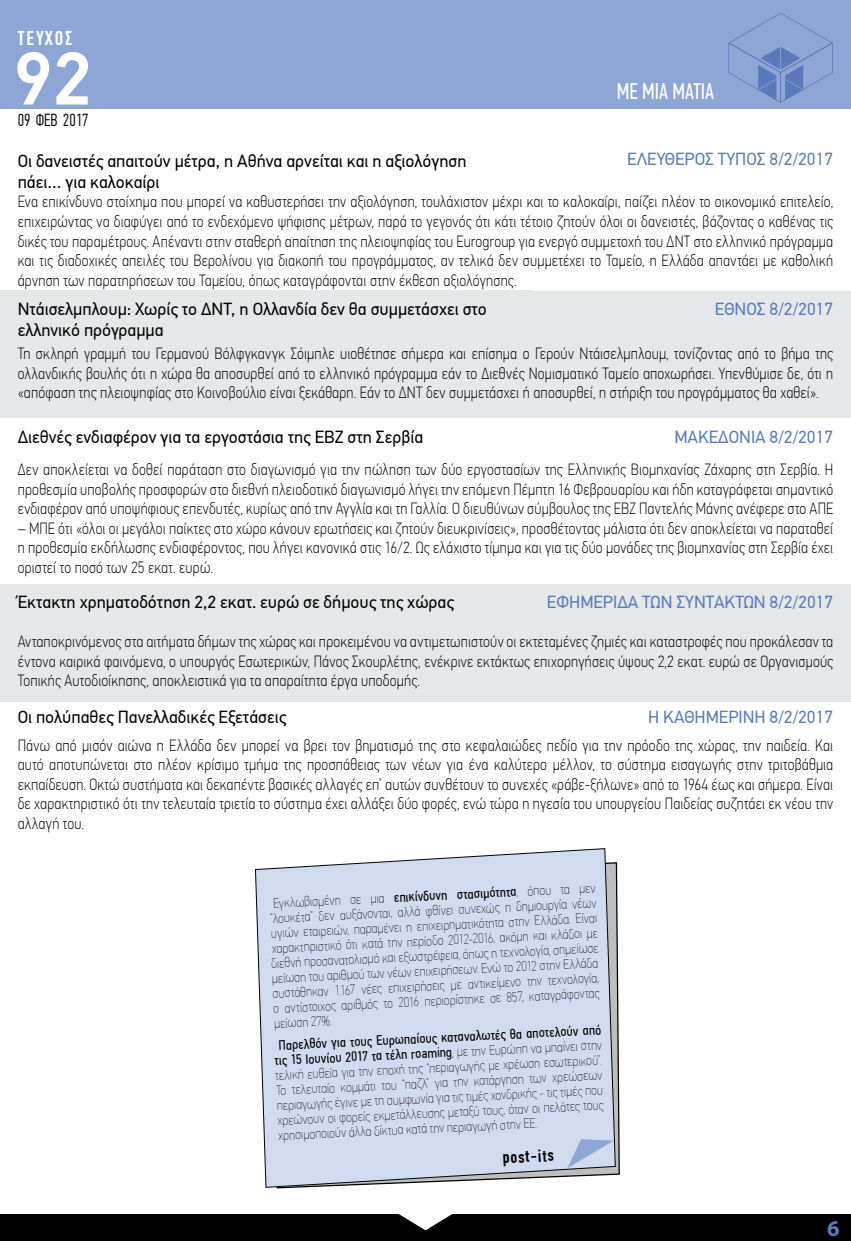
<style>
.page{position:relative;width:851px;height:1241px;background:#fff}
.page>*{position:absolute;margin:0;border:0;box-sizing:border-box;transform-origin:0 0}
.t1{font:500 75px "PF Din Text Pro";color:#fff}
.t2{font:22.5px "PF Din Text Comp Pro";color:#fff}
.t3{font:700 22.5px "Myriad Pro";color:#5b7abc}
.t4{font:500 20px "PF Din Text Comp Pro";letter-spacing:.1em;color:#fff}
.t5{font:17.5px/21px "PF Din Text Pro";color:#000}
.t6{font:17.5px "PF Din Text Pro";color:#5b7abc}
.t7{font:300 17.5px "PF Din Text Comp Pro";color:#000}
.t8{font:500 17.5px "PF Din Text Comp Pro";color:#000}
.t9{font:100 16.25px/19.5px "PF Din Text Cond Pro";letter-spacing:.01em;color:#000;text-align:justify}
.t10{font:13.75px/15px "PF Din Text Cond Pro X Thin";color:#000}
.t11{font:13.75px/14.6px "PF Din Text Cond Pro";color:#000;text-align:center}
.s1{font-family:"PF Din Text Cond Pro"}
.s2{font-family:"PF Din Text Cond Pro X Thin"}
</style>
<div class="page">
<div style="left:0;top:0;width:850px;height:108px;background:#8ea6d6"></div>
<div style="left:0;top:1214px;width:850px;height:26px;background:#000"></div>
<svg style="left:728px;top:13px;width:104px;height:90px"></svg>
<svg style="left:399px;top:1214px;width:53px;height:16px"></svg>
<div style="left:0;top:326px;width:850px;height:92px;background:#e6e7e8"></div>
<div style="left:0;top:619px;width:850px;height:83px;background:#e6e7e8"></div>
<div style="left:0;top:291px;width:532px;height:55px;background:#e6e7e8"></div>
<div style="left:0;top:584px;width:471px;height:35px;background:#e6e7e8"></div>
<div style="left:507px;top:291px;width:343px;height:35px;background:#e6e7e8"></div>
<div style="left:471px;top:584px;width:379px;height:35px;background:#e6e7e8"></div>
<svg style="left:255px;top:848px;width:361px;height:339px"></svg>
<svg style="left:567px;top:1138px;width:46px;height:29px"></svg>
<p class="t4" style="left:18px;top:27px;width:56px">ΤΕΥΧΟΣ</p>
<h1 class="t1" style="left:13px;top:34px;width:80px">92</h1>
<p class="t7" style="left:18px;top:110px;width:72px">09 ΦΕΒ 2017</p>
<p class="t5" style="left:18px;top:151px;width:450px">Οι δανειστές απαιτούν μέτρα, η Αθήνα αρνείται και η αξιολόγηση πάει… για καλοκαίρι</p>
<h2 class="t2" style="left:616px;top:78px;width:99px">ΜΕ ΜΙΑ ΜΑΤΙΑ</h2>
<p class="t6" style="left:627px;top:149px;width:207px">ΕΛΕΥΘΕΡΟΣ ΤΥΠΟΣ 8/2/2017</p>
<p class="t9" style="left:18px;top:192px;width:816px">Ενα επικίνδυνο στοίχημα που μπορεί να καθυστερήσει την αξιολόγηση, τουλάχιστον μέχρι και το καλοκαίρι, παίζει πλέον το οικονομικό επιτελείο, επιχειρώντας να διαφύγει από το ενδεχόμενο ψήφισης μέτρων, παρά το γεγονός ότι κάτι τέτοιο ζητούν όλοι οι δανειστές, βάζοντας ο καθένας τις δικές του παραμέτρους. Απέναντι στην σταθερή απαίτηση της πλειοψηφίας του Eurogroup για ενεργό συμμετοχή του ΔΝΤ στο ελληνικό πρόγραμμα και τις διαδοχικές απειλές του Βερολίνου για διακοπή του προγράμματος, αν τελικά δεν συμμετέχει το Ταμείο, η Ελλάδα απαντάει με καθολική άρνηση των παρατηρήσεων του Ταμείου, όπως καταγράφονται στην έκθεση αξιολόγησης.</p>
<p class="t5" style="left:18px;top:298px;width:470px">Ντάισελμπλουμ: Xωρίς το ΔΝΤ, η Ολλανδία δεν θα συμμετάσχει στο ελληνικό πρόγραμμα</p>
<p class="t6" style="left:714px;top:299px;width:120px">ΕΘΝΟΣ 8/2/2017</p>
<p class="t9" style="left:18px;top:343px;width:816px">Τη σκληρή γραμμή του Γερμανού Βόλφγκανγκ Σόιμπλε υιοθέτησε σήμερα και επίσημα ο Γερούν Ντάισελμπλουμ, τονίζοντας από το βήμα της ολλανδικής βουλής ότι η χώρα θα αποσυρθεί από το ελληνικό πρόγραμμα εάν το Διεθνές Νομισματικό Ταμείο αποχωρήσει. Υπενθύμισε δε, ότι η «απόφαση της πλειοψηφίας στο Κοινοβούλιο είναι ξεκάθαρη. Εάν το ΔΝΤ δεν συμμετάσχει ή αποσυρθεί, η στήριξη του προγράμματος θα χαθεί».</p>
<p class="t5" style="left:18px;top:426px;width:407px">Διεθνές ενδιαφέρον για τα εργοστάσια της ΕΒΖ στη Σερβία</p>
<p class="t6" style="left:674px;top:426px;width:160px">ΜΑΚΕΔΟΝΙΑ 8/2/2017</p>
<p class="t9" style="left:18px;top:460px;width:816px">Δεν αποκλείεται να δοθεί παράταση στο διαγωνισμό για την πώληση των δύο εργοστασίων της Ελληνικής Βιομηχανίας Ζάχαρης στη Σερβία. Η προθεσμία υποβολής προσφορών στο διεθνή πλειοδοτικό διαγωνισμό λήγει την επόμενη Πέμπτη 16 Φεβρουαρίου και ήδη καταγράφεται σημαντικό ενδιαφέρον από υποψήφιους επενδυτές, κυρίως από την Αγγλία και τη Γαλλία. Ο διευθύνων σύμβουλος της ΕΒΖ Παντελής Μάνης ανέφερε στο ΑΠΕ</p>
<p class="t9" style="left:18px;top:518px;width:816px">– ΜΠΕ ότι «όλοι οι μεγάλοι παίκτες στο χώρο κάνουν ερωτήσεις και ζητούν διευκρινίσεις», προσθέτοντας μάλιστα ότι δεν αποκλείεται να παραταθεί η προθεσμία εκδήλωσης ενδιαφέροντος, που λήγει κανονικά στις 16/2. Ως ελάχιστο τίμημα και για τις δύο μονάδες της βιομηχανίας στη Σερβία έχει οριστεί το ποσό των 25 εκατ. ευρώ.</p>
<p class="t5" style="left:18px;top:592px;width:437px">Έκτακτη χρηματοδότηση 2,2 εκατ. ευρώ σε δήμους της χώρας</p>
<p class="t6" style="left:547px;top:592px;width:288px">ΕΦΗΜΕΡΙΔΑ ΤΩΝ ΣΥΝΤΑΚΤΩΝ 8/2/2017</p>
<p class="t9" style="left:18px;top:632px;width:816px">Ανταποκρινόμενος στα αιτήματα δήμων της χώρας και προκειμένου να αντιμετωπιστούν οι εκτεταμένες ζημιές και καταστροφές που προκάλεσαν τα έντονα καιρικά φαινόμενα, ο υπουργός Εσωτερικών, Πάνος Σκουρλέτης, ενέκρινε εκτάκτως επιχορηγήσεις ύψους 2,2 εκατ. ευρώ σε Οργανισμούς Τοπικής Αυτοδιοίκησης, αποκλειστικά για τα απαραίτητα έργα υποδομής.</p>
<p class="t5" style="left:18px;top:706px;width:270px">Οι πολύπαθες Πανελλαδικές Εξετάσεις</p>
<p class="t6" style="left:648px;top:706px;width:187px">Η ΚΑΘΗΜΕΡΙΝΗ 8/2/2017</p>
<p class="t9" style="left:18px;top:735px;width:816px">Πάνω από μισόν αιώνα η Ελλάδα δεν μπορεί να βρει τον βηματισμό της στο κεφαλαιώδες πεδίο για την πρόοδο της χώρας, την παιδεία. Και αυτό αποτυπώνεται στο πλέον κρίσιμο τμήμα της προσπάθειας των νέων για ένα καλύτερο μέλλον, το σύστημα εισαγωγής στην τριτοβάθμια εκπαίδευση. Οκτώ συστήματα και δεκαπέντε βασικές αλλαγές επ’ αυτών συνθέτουν το συνεχές «ράβε-ξήλωνε» από το 1964 έως και σήμερα. Είναι δε χαρακτηριστικό ότι την τελευταία τριετία το σύστημα έχει αλλάξει δύο φορές, ενώ τώρα η ηγεσία του υπουργείου Παιδείας συζητάει εκ νέου την αλλαγή του.</p>
<p class="t10" style="left:267px;top:896px;width:330px;text-indent:5px;rotate:-3deg">Εγκλωβισμένη σε μια <span class="s1">επικίνδυνη στασιμότητα</span>, όπου τα μεν “λουκέτα” δεν αυξάνονται, αλλά φθίνει συνεχώς η δημιουργία νέων υγιών εταιρειών, παραμένει η επιχειρηματικότητα στην Ελλάδα. Είναι χαρακτηριστικό ότι κατά την περίοδο 2012-2016, ακόμη και κλάδοι με διεθνή προσανατολισμό και εξωστρέφεια, όπως η τεχνολογία, σημείωσε μείωση του αριθμού των νέων επιχειρήσεων. Ενώ το 2012 στην Ελλάδα συστάθηκαν 1.167 νέες επιχειρήσεις με αντικείμενο την τεχνολογία, ο αντίστοιχος αριθμός το 2016 περιορίστηκε σε 857, καταγράφοντας μείωση 27%.</p>
<p class="t11" style="left:273px;top:1038px;width:329px;rotate:-3deg">Παρελθόν για τους Ευρωπαίους καταναλωτές θα αποτελούν από τις 15 Ιουνίου 2017 τα τέλη roaming<span class="s2">, με την Ευρώπη να μπαίνει στην</span></p>
<p class="t10" style="left:275px;top:1068px;width:328px;text-align:justify;rotate:-3deg">τελική ευθεία για την εποχή της “περιαγωγής με χρέωση εσωτερικού”.<br>Το τελευταίο κομμάτι του “παζλ” για την κατάργηση των χρεώσεων περιαγωγής έγινε με τη συμφωνία για τις τιμές χονδρικής - τις τιμές που χρεώνουν οι φορείς εκμετάλλευσης μεταξύ τους, όταν οι πελάτες τους χρησιμοποιούν άλλα δίκτυα κατά την περιαγωγή στην ΕΕ.</p>
<p class="t8" style="left:502px;top:1147px;width:53px;rotate:-3deg">post-its</p>
<h2 class="t3" style="left:826px;top:1213px;width:14px">6</h2>
</div>
